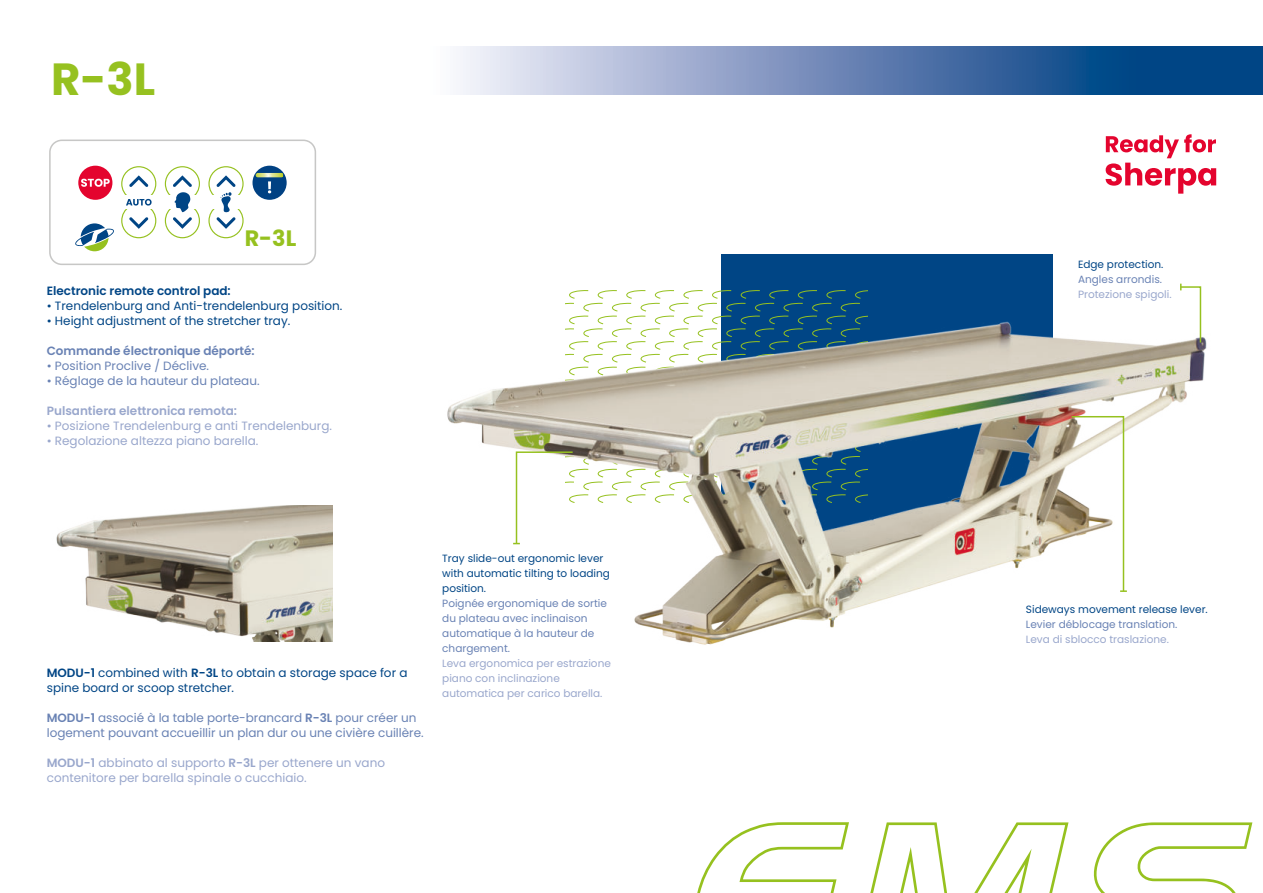
<style>
.page{position:relative;width:1263px;height:893px;background:#fff}
.page>*{position:absolute;margin:0;border:0;box-sizing:border-box;transform-origin:0 0}
.t1{font:700 45px "Poppins";color:#96c120}
.t2{font:700 22.2px "Poppins";color:#96c11f}
.t3{font:12px/15px "Poppins";color:#6982b4}
.t4{font:12px/15px "Poppins";color:#99a7cc}
.t5{font:12px/15px "Poppins";color:#004585}
.t6{font:600 12px "Poppins";color:#99a7cc}
.t7{font:600 12px "Poppins";color:#6982b4}
.t8{font:600 12px "Poppins";color:#004585}
.t9{font:10.5px/15px "Poppins";color:#6982b4}
.t10{font:10.5px/15px "Poppins";color:#99a7cc}
.t11{font:10.5px/15px "Poppins";color:#004585}
.s1{font-weight:600}
</style>
<div class="page">
<svg style="left:460px;top:46px;width:803px;height:49px;background:#6687b4"></svg>
<svg style="left:697px;top:822px;width:371px;height:71px"></svg>
<svg style="left:1093px;top:822px;width:159px;height:71px"></svg>
<div style="left:721px;top:255px;width:332px;height:284px;background:#004585"></div>
<img style="left:447px;top:315px;width:760px;height:330px">
<svg style="left:49px;top:139px;width:267px;height:126px"></svg>
<img style="left:56px;top:505px;width:276px;height:136px">
<svg style="left:1105px;top:134px;width:111px;height:60px"></svg>
<svg style="left:513px;top:290px;width:354px;height:255px"></svg>
<svg style="left:1070px;top:415px;width:57px;height:178px"></svg>
<svg style="left:1179px;top:284px;width:23px;height:60px"></svg>
<h1 class="t1" style="left:51px;top:57px;width:106px">R-3L</h1>
<h2 class="t2" style="left:245px;top:225px;width:53px">R-3L</h2>
<p class="t8" style="left:47px;top:286px;width:185px">Electronic remote control pad:</p>
<p class="t5" style="left:47px;top:299px;width:297px">• Trendelenburg and Anti-trendelenburg position.</p>
<p class="t5" style="left:47px;top:314px;width:245px">• Height adjustment of the stretcher tray.</p>
<p class="t7" style="left:47px;top:346px;width:210px">Commande électronique déporté:</p>
<p class="t3" style="left:47px;top:359px;width:164px">• Position Proclive / Déclive.</p>
<p class="t3" style="left:47px;top:374px;width:214px">• Réglage de la hauteur du plateau.</p>
<p class="t6" style="left:47px;top:406px;width:192px">Pulsantiera elettronica remota:</p>
<p class="t4" style="left:47px;top:419px;width:287px">• Posizione Trendelenburg e anti Trendelenburg.</p>
<p class="t4" style="left:47px;top:434px;width:213px">• Regolazione altezza piano barella.</p>
<p class="t5" style="left:47px;top:666px;width:362px"><span class="s1">MODU-1</span> combined with <span class="s1">R-3L</span> to obtain a storage space for a spine board or scoop stretcher.</p>
<p class="t3" style="left:47px;top:711px;width:378px"><span class="s1">MODU-1</span> associé à la table porte-brancard <span class="s1">R-3L</span> pour créer un logement pouvant accueillir un plan dur ou une civière cuillère.</p>
<p class="t4" style="left:47px;top:756px;width:340px"><span class="s1">MODU-1</span> abbinato al supporto <span class="s1">R-3L</span> per ottenere un vano contenitore per barella spinale o cucchiaio.</p>
<p class="t11" style="left:442px;top:551px;width:169px">Tray slide-out ergonomic lever with automatic tilting to loading position.</p>
<p class="t9" style="left:442px;top:596px;width:166px">Poignée ergonomique de sortie du plateau avec inclinaison automatique à la hauteur de chargement.</p>
<p class="t10" style="left:442px;top:656px;width:170px">Leva ergonomica per estrazione piano con inclinazione automatica per carico barella.</p>
<p class="t11" style="left:1078px;top:257px;width:87px">Edge protection.</p>
<p class="t9" style="left:1078px;top:272px;width:86px">Angles arrondis.</p>
<p class="t10" style="left:1078px;top:287px;width:95px">Protezione spigoli.</p>
<p class="t11" style="left:1026px;top:602px;width:183px">Sideways movement release lever.</p>
<p class="t9" style="left:1026px;top:617px;width:153px">Levier déblocage translation.</p>
<p class="t10" style="left:1026px;top:632px;width:144px">Leva di sblocco traslazione.</p>
</div>
